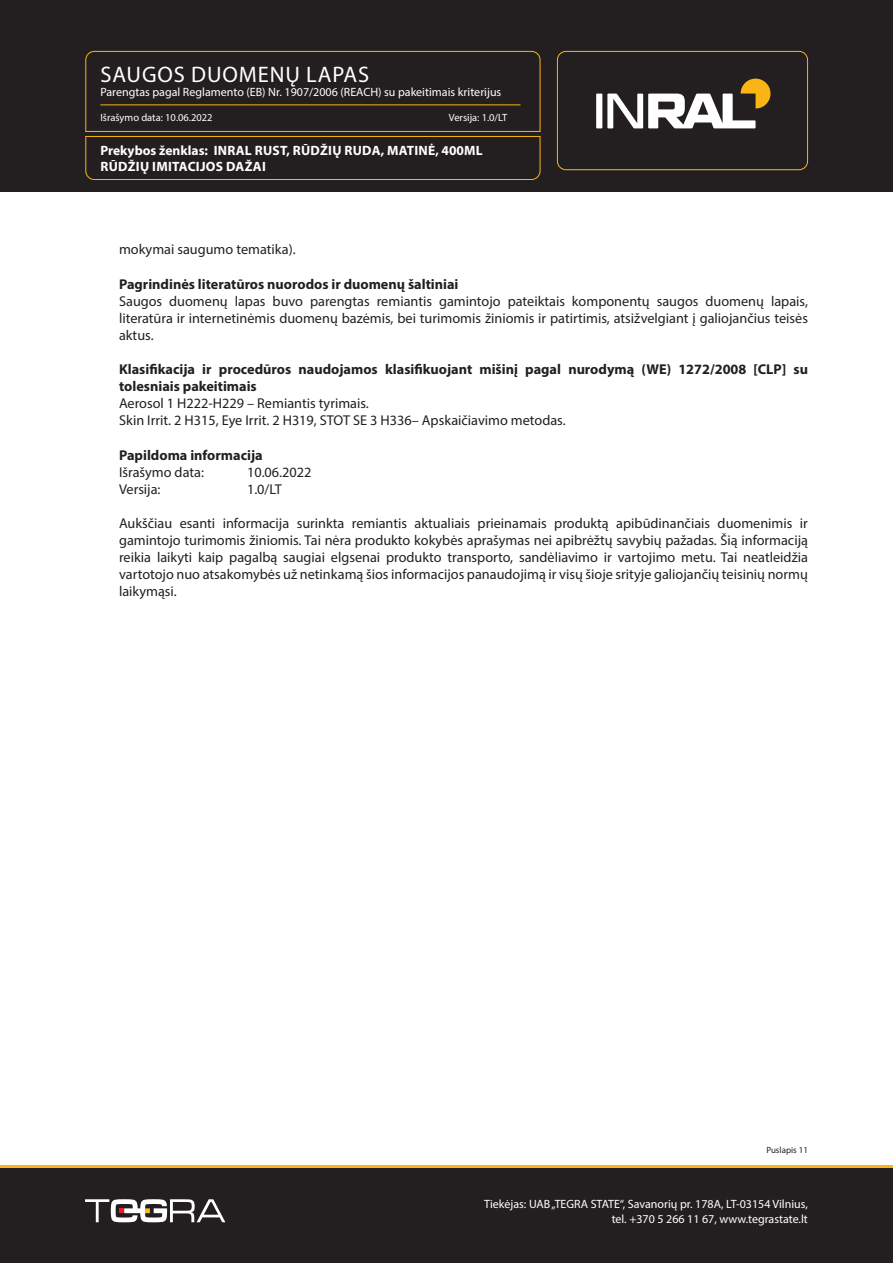
<style>
.page{position:relative;width:893px;height:1263px;background:#fff}
.page>*{position:absolute;margin:0;border:0;box-sizing:border-box;transform-origin:0 0}
.t1{font:22.5px "Myriad Pro";letter-spacing:.04em;color:#fff}
.Tekstas_paprastas_Bold{font:14.25px/17.1px "Myriad Pro";color:#231f20;text-align:justify}
.Tekstas_paprastas_Bold-2{font:700 14.25px/17.1px "Myriad Pro";color:#231f20}
.t2{font:700 13.5px/16.2px "Myriad Pro";letter-spacing:.02em;color:#fff}
.t3{font:12px/14.4px "Myriad Pro";color:#fff;text-align:right}
.t4{font:10.5px "Myriad Pro";color:#fff}
.t5{font:9px "Myriad Pro";color:#231f20}
</style>
<div class="page">
<div style="left:0;top:1165px;width:893px;height:98px;background:#231f20"></div>
<div style="left:0;top:0;width:893px;height:191px;background:#231f20"></div>
<svg style="left:85px;top:51px;width:456px;height:129px"></svg>
<div style="left:557px;top:51px;width:251px;height:119px;border:1px solid #fbb416;border-radius:9px"></div>
<hr style="left:100px;top:104px;width:420px;height:1px;background:#fbb416">
<svg style="left:85px;top:1199px;width:140px;height:23px"></svg>
<div style="left:596px;top:94px;width:6px;height:34px;background:#fff"></div>
<svg style="left:607px;top:79px;width:163px;height:49px"></svg>
<hr style="left:0;top:1165px;width:893px;height:2px;background:#fbb416">
<h1 class="t1" style="left:101px;top:60px;width:270px">SAUGOS DUOMENŲ LAPAS</h1>
<p class="t3" style="left:100px;top:85px;width:402px">Parengtas pagal Reglamento (EB) Nr. 1907/2006 (REACH) su pakeitimais kriterijus</p>
<p class="t4" style="left:100px;top:111px;width:114px">Išrašymo data: 10.06.2022</p>
<p class="t4" style="left:449px;top:111px;width:60px">Versija: 1.0/LT</p>
<p class="t2" style="left:100px;top:142px;width:384px">Prekybos ženklas: INRAL RUST, RŪDŽIŲ RUDA, MATINĖ, 400ML<br>RŪDŽIŲ IMITACIJOS DAŽAI</p>
<p class="Tekstas_paprastas_Bold" style="left:119px;top:241px;width:178px">mokymai saugumo tematika).</p>
<p class="Tekstas_paprastas_Bold-2" style="left:119px;top:275px;width:341px">Pagrindinės literatūros nuorodos ir duomenų šaltiniai</p>
<p class="Tekstas_paprastas_Bold" style="left:119px;top:292px;width:690px">Saugos duomenų lapas buvo parengtas remiantis gamintojo pateiktais komponentų saugos duomenų lapais, literatūra ir internetinėmis duomenų bazėmis, bei turimomis žiniomis ir patirtimis, atsižvelgiant į galiojančius teisės aktus.</p>
<p class="Tekstas_paprastas_Bold-2" style="left:119px;top:360px;width:690px">Klasifikacija ir procedūros naudojamos klasifikuojant mišinį pagal nurodymą (WE) 1272/2008 [CLP] su tolesniais pakeitimais</p>
<p class="Tekstas_paprastas_Bold" style="left:119px;top:395px;width:251px">Aerosol 1 H222-H229 – Remiantis tyrimais.</p>
<p class="Tekstas_paprastas_Bold" style="left:119px;top:412px;width:448px">Skin Irrit. 2 H315, Eye Irrit. 2 H319, STOT SE 3 H336– Apskaičiavimo metodas.</p>
<p class="Tekstas_paprastas_Bold-2" style="left:119px;top:446px;width:145px">Papildoma informacija</p>
<p class="Tekstas_paprastas_Bold" style="left:119px;top:463px;width:86px">Išrašymo data:</p>
<p class="Tekstas_paprastas_Bold" style="left:247px;top:463px;width:66px">10.06.2022</p>
<p class="Tekstas_paprastas_Bold" style="left:119px;top:480px;width:43px">Versija:</p>
<p class="Tekstas_paprastas_Bold" style="left:247px;top:480px;width:37px">1.0/LT</p>
<p class="Tekstas_paprastas_Bold" style="left:119px;top:514px;width:690px">Aukščiau esanti informacija surinkta remiantis aktualiais prieinamais produktą apibūdinančiais duomenimis ir gamintojo turimomis žiniomis. Tai nėra produkto kokybės aprašymas nei apibrėžtų savybių pažadas. Šią informaciją reikia laikyti kaip pagalbą saugiai elgsenai produkto transporto, sandėliavimo ir vartojimo metu. Tai neatleidžia vartotojo nuo atsakomybės už netinkamą šios informacijos panaudojimą ir visų šioje srityje galiojančių teisinių normų laikymąsi.</p>
<p class="t5" style="left:766px;top:1144px;width:43px">Puslapis 11</p>
<p class="t3" style="left:484px;top:1197px;width:325px">Tiekėjas: UAB „TEGRA STATE“, Savanorių pr. 178A, LT-03154 Vilnius, tel. +370 5 266 11 67, www.tegrastate.lt</p>
</div>
